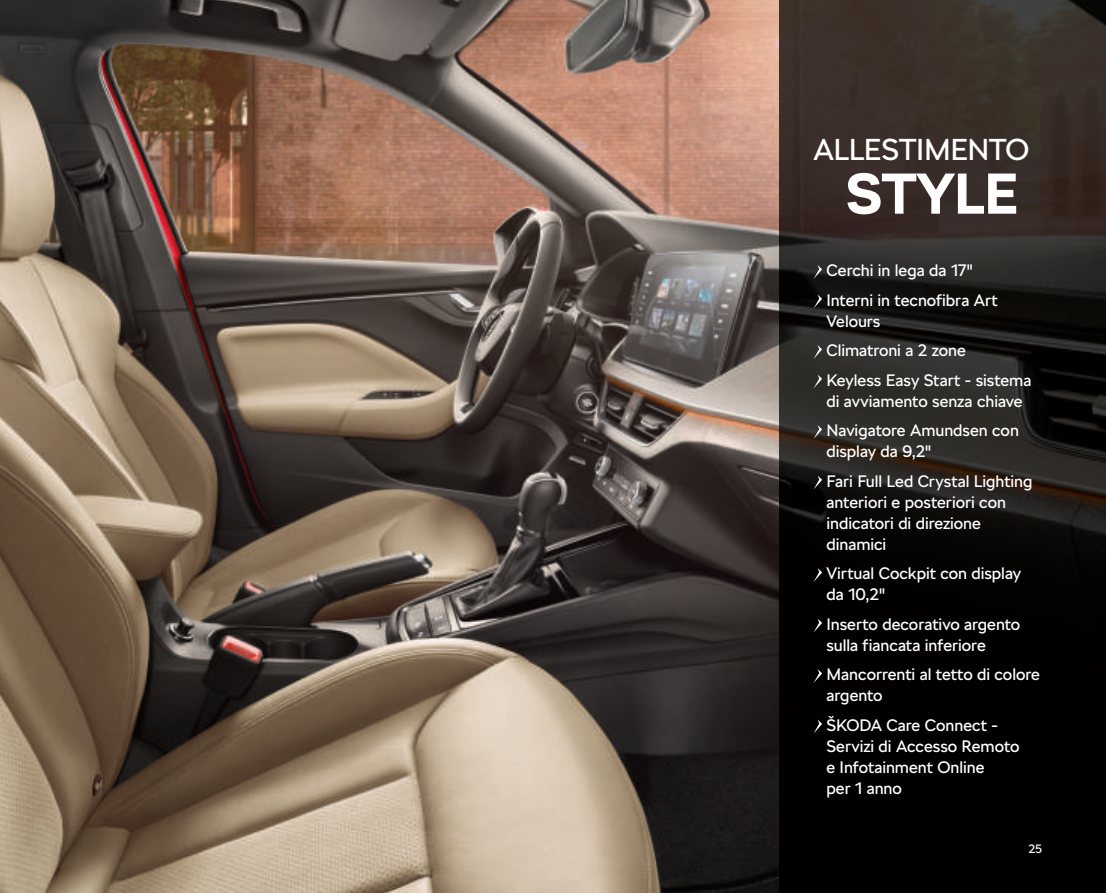
<style>
.page{position:relative;width:1106px;height:893px;background:#fff}
.page>*{position:absolute;margin:0;border:0;box-sizing:border-box;transform-origin:0 0}
.t1{font:700 57px "SKODA Next";color:#fff}
.t2{font:30px "SKODA Next";letter-spacing:-.02em;color:#fff}
.t3{font:16.5px/21px "SKODA Next";letter-spacing:-.005em;color:#fff}
.t4{font:12px "SKODA Next";color:#fff}
</style>
<div class="page">
<img style="left:0;top:0;width:779px;height:893px">
<img style="left:779px;top:0;width:327px;height:893px">
<svg style="left:813px;top:265px;width:9px;height:14px"></svg>
<svg style="left:813px;top:295px;width:9px;height:13px"></svg>
<svg style="left:813px;top:345px;width:9px;height:14px"></svg>
<svg style="left:813px;top:375px;width:9px;height:13px"></svg>
<svg style="left:813px;top:425px;width:9px;height:14px"></svg>
<svg style="left:813px;top:476px;width:9px;height:14px"></svg>
<svg style="left:813px;top:568px;width:9px;height:14px"></svg>
<svg style="left:813px;top:619px;width:9px;height:14px"></svg>
<svg style="left:813px;top:669px;width:9px;height:14px"></svg>
<svg style="left:813px;top:720px;width:9px;height:14px"></svg>
<svg style="left:0;top:837px;width:7px;height:56px"></svg>
<h2 class="t2" style="left:813px;top:132px;width:217px">ALLESTIMENTO</h2>
<h1 class="t1" style="left:846px;top:162px;width:173px">STYLE</h1>
<p class="t3" style="left:826px;top:255px;width:173px;line-height:29.5px">Cerchi in lega da 17"<br>Interni in tecnofibra Art</p>
<p class="t3" style="left:826px;top:306px;width:206px;line-height:29.5px">Velours<br>Climatroni a 2 zone<br>Keyless Easy Start - sistema</p>
<p class="t3" style="left:826px;top:386px;width:198px;line-height:29.5px">di avviamento senza chiave<br>Navigatore Amundsen con</p>
<p class="t3" style="left:826px;top:436px;width:207px;line-height:29.5px">display da 9,2"<br>Fari Full Led Crystal Lighting</p>
<p class="t3" style="left:826px;top:491px;width:181px">anteriori e posteriori con indicatori di direzione dinamici</p>
<p class="t3" style="left:826px;top:563px;width:196px">Virtual Cockpit con display da 10,2"</p>
<p class="t3" style="left:826px;top:613px;width:195px">Inserto decorativo argento sulla fiancata inferiore</p>
<p class="t3" style="left:826px;top:664px;width:215px">Mancorrenti al tetto di colore argento</p>
<p class="t3" style="left:826px;top:714px;width:194px">ŠKODA Care Connect -<br>Servizi di Accesso Remoto e Infotainment Online<br>per 1 anno</p>
<p class="t4" style="left:1028px;top:842px;width:15px">25</p>
</div>
